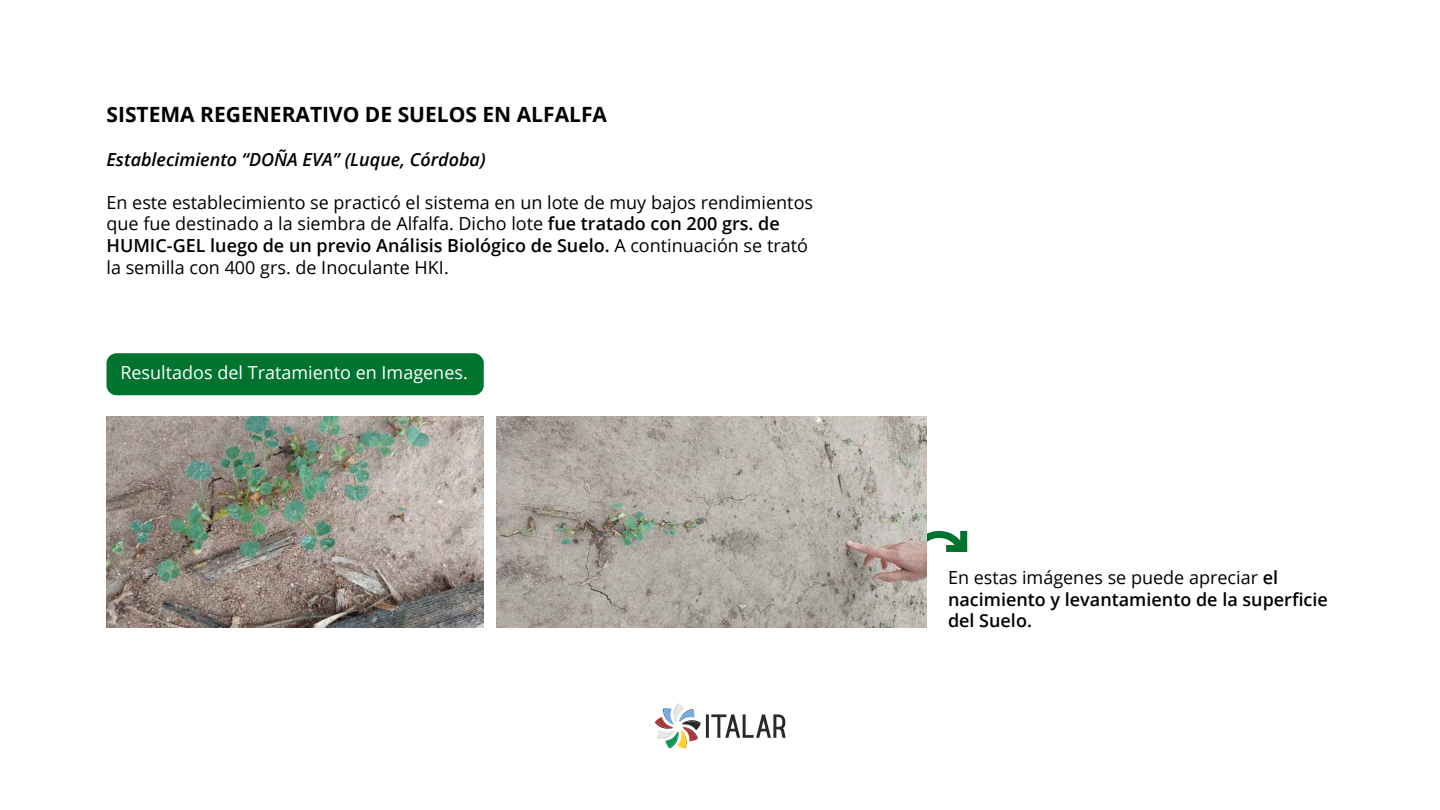
<style>
.page{position:relative;width:1440px;height:810px;background:#fff}
.page>*{position:absolute;margin:0;border:0;box-sizing:border-box;transform-origin:0 0}
.t1{font:700 21px "Open Sans";color:#000}
.t2{font:18px/21.6px "Open Sans";color:#000}
.t3{font:600 18px/21.6px "Open Sans";color:#000}
.t4{font:italic 600 18px "Open Sans";color:#000}
.t5{font:18px "Open Sans";color:#fff}
.s1{font-weight:600}
.s2{font-weight:400}
</style>
<div class="page">
<svg style="left:926px;top:531px;width:41px;height:21px"></svg>
<div style="left:106px;top:353px;width:378px;height:42px;background:#00732e;border-radius:10px"></div>
<svg style="left:655px;top:703px;width:131px;height:46px"></svg>
<img style="left:107px;top:417px;width:377px;height:211px">
<img style="left:497px;top:417px;width:429px;height:211px">
<p class="t1" style="left:106px;top:100px;width:502px">SISTEMA REGENERATIVO DE SUELOS EN ALFALFA</p>
<p class="t4" style="left:106px;top:147px;width:381px">Establecimiento “DOÑA EVA” (Luque, Córdoba)</p>
<p class="t2" style="left:106px;top:191px;width:708px">En este establecimiento se practicó el sistema en un lote de muy bajos rendimientos que fue destinado a la siembra de Alfalfa. Dicho lote <span class="s1">fue tratado con 200 grs. de HUMIC-GEL luego de un previo Análisis Biológico de Suelo.</span> A continuación se trató la semilla con 400 grs. de Inoculante HKI.</p>
<p class="t5" style="left:120px;top:360px;width:349px">Resultados del Tratamiento en Imagenes.</p>
<p class="t3" style="left:948px;top:566px;width:381px"><span class="s2">En estas imágenes se puede apreciar</span> el nacimiento y levantamiento de la superficie del Suelo.</p>
</div>
